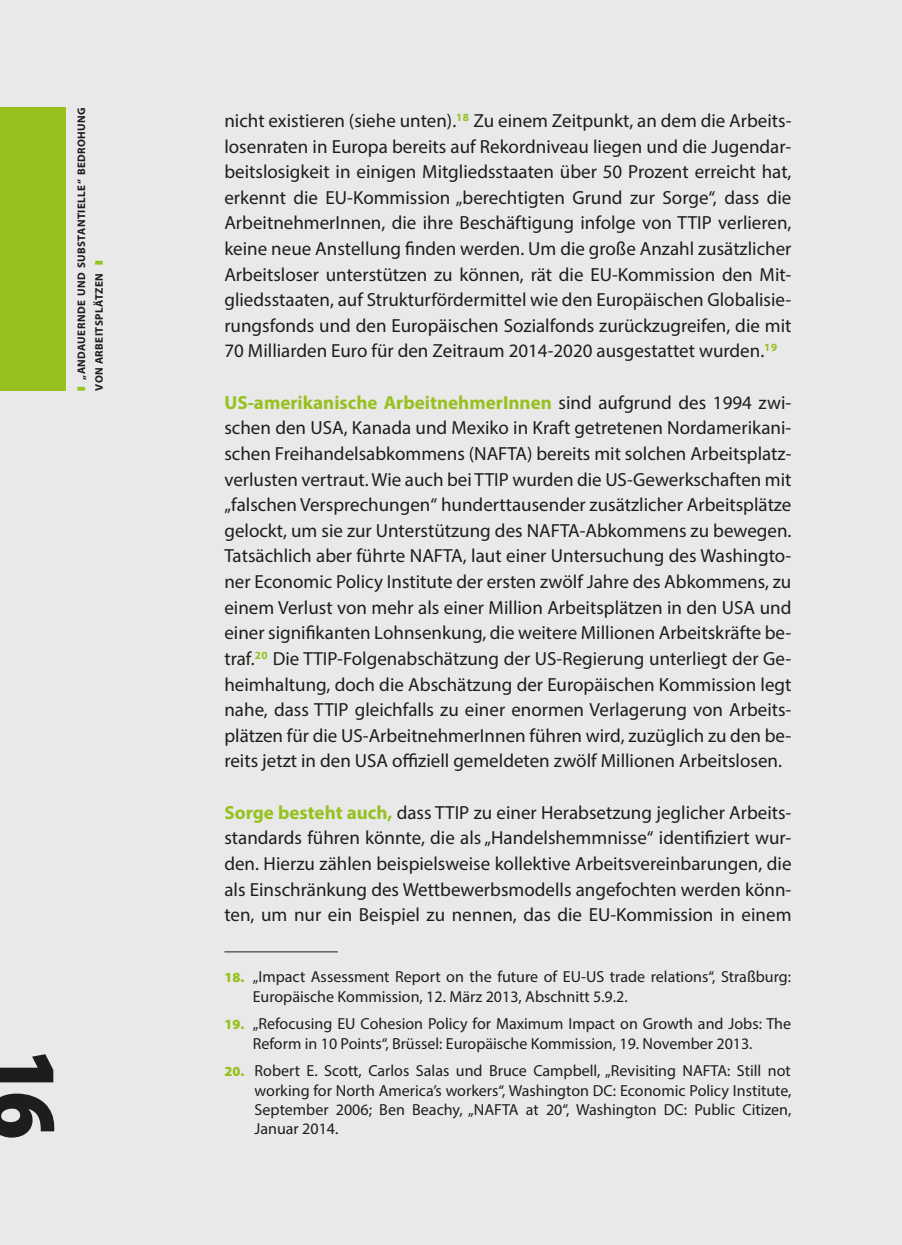
<style>
.page{position:relative;width:902px;height:1245px;background:#fff}
.page>*{position:absolute;margin:0;border:0;box-sizing:border-box;transform-origin:0 0}
.t1{font:900 98.4px "Myriad Pro";color:#1d1d1b;scale:.86 1}
.t2{font:19px/25.6px "Myriad Pro";color:#1d1d1b;text-align:justify}
.t3{font:16px/19.2px "Myriad Pro";color:#1d1d1b}
.t4{font:700 11px/17.6px "Myriad Pro";color:#1d1d1b}
.s1{color:#96c11f}
.s2{font-weight:700;color:#96c11f}
.s3{font-weight:900;font-size:14px;color:#96c11f}
</style>
<div class="page">
<div style="left:0;top:0;width:902px;height:1244px;background:#e9e9e9"></div>
<div style="left:0;top:107px;width:66px;height:283px;background:#96c11f"></div>
<hr style="left:224px;top:951px;width:114px;height:1px;background:#1d1d1b">
<p class="t4" style="left:72px;top:390px;width:284px;rotate:-90deg"><span class="s1">❚</span> „Andauernde und substantielle“ Bedrohung von Arbeitsplätzen <span class="s1">❚</span></p>
<h1 class="t1" style="left:88px;top:1047px;width:108px;rotate:90deg">16</h1>
<p class="t2" style="left:224px;top:107px;width:568px">nicht existieren (siehe unten).<sup>18</sup> Zu einem Zeitpunkt, an dem die Arbeits&shy;losenraten in Europa bereits auf Rekordniveau liegen und die Jugendar&shy;beitslosigkeit in einigen Mitgliedsstaaten über 50 Prozent erreicht hat, erkennt die EU-Kommission „berechtigten Grund zur Sorge“, dass die ArbeitnehmerInnen, die ihre Beschäftigung infolge von TTIP verlieren, keine neue Anstellung finden werden. Um die große Anzahl zusätzlicher Arbeitsloser unterstützen zu können, rät die EU-Kommission den Mit&shy;gliedsstaaten, auf Strukturfördermittel wie den Europäischen Globalisie&shy;rungsfonds und den Europäischen Sozialfonds zurückzugreifen, die mit 70 Milliarden Euro für den Zeitraum 2014-2020 ausgestattet wurden.<sup>19</sup></p>
<p class="t2" style="left:224px;top:389px;width:568px"><span class="s2">US-amerikanische ArbeitnehmerInnen</span> sind aufgrund des 1994 zwi&shy;schen den USA, Kanada und Mexiko in Kraft getretenen Nordamerikani&shy;schen Freihandelsabkommens (NAFTA) bereits mit solchen Arbeitsplatz&shy;verlusten vertraut. Wie auch bei TTIP wurden die US-Gewerkschaften mit „falschen Versprechungen“ hunderttausender zusätzlicher Arbeitsplätze gelockt, um sie zur Unterstützung des NAFTA-Abkommens zu bewegen.<br>Tatsächlich aber führte NAFTA, laut einer Untersuchung des Washingto&shy;ner Economic Policy Institute der ersten zwölf Jahre des Abkommens, zu einem Verlust von mehr als einer Million Arbeitsplätzen in den USA und einer signifikanten Lohnsenkung, die weitere Millionen Arbeitskräfte be&shy;traf.<sup>20</sup> Die TTIP-Folgenabschätzung der US-Regierung unterliegt der Ge&shy;heimhaltung, doch die Abschätzung der Europäischen Kommission legt nahe, dass TTIP gleichfalls zu einer enormen Verlagerung von Arbeits&shy;plätzen für die US-ArbeitnehmerInnen führen wird, zuzüglich zu den be&shy;reits jetzt in den USA offiziell gemeldeten zwölf Millionen Arbeitslosen.</p>
<p class="t2" style="left:224px;top:799px;width:568px"><span class="s2">Sorge besteht auch,</span> dass TTIP zu einer Herabsetzung jeglicher Arbeits&shy;standards führen könnte, die als „Handelshemmnisse“ identifiziert wur&shy;den. Hierzu zählen beispielsweise kollektive Arbeitsvereinbarungen, die als Einschränkung des Wettbewerbsmodells angefochten werden könn&shy;ten, um nur ein Beispiel zu nennen, das die EU-Kommission in einem</p>
<p class="t3" style="left:253px;top:966px;width:540px;text-indent:-28px"><span class="s3">18.</span> „Impact Assessment Report on the future of EU-US trade relations“, Straßburg:<br>Europäische Kommission, 12. März 2013, Abschnitt 5.9.2.</p>
<p class="t3" style="left:253px;top:1013px;width:540px;text-indent:-28px"><span class="s3">19.</span> „Refocusing EU Cohesion Policy for Maximum Impact on Growth and Jobs: The<br>Reform in 10 Points“, Brüssel: Europäische Kommission, 19. November 2013.</p>
<p class="t3" style="left:255px;top:1060px;width:538px;text-align:justify;text-indent:-30px"><span class="s3">20.</span> Robert E. Scott, Carlos Salas und Bruce Campbell, „Revisiting NAFTA: Still not working for North America’s workers“, Washington DC: Economic Policy Institute, September 2006; Ben Beachy, „NAFTA at 20“, Washington DC: Public Citizen, Januar 2014.</p>
</div>
